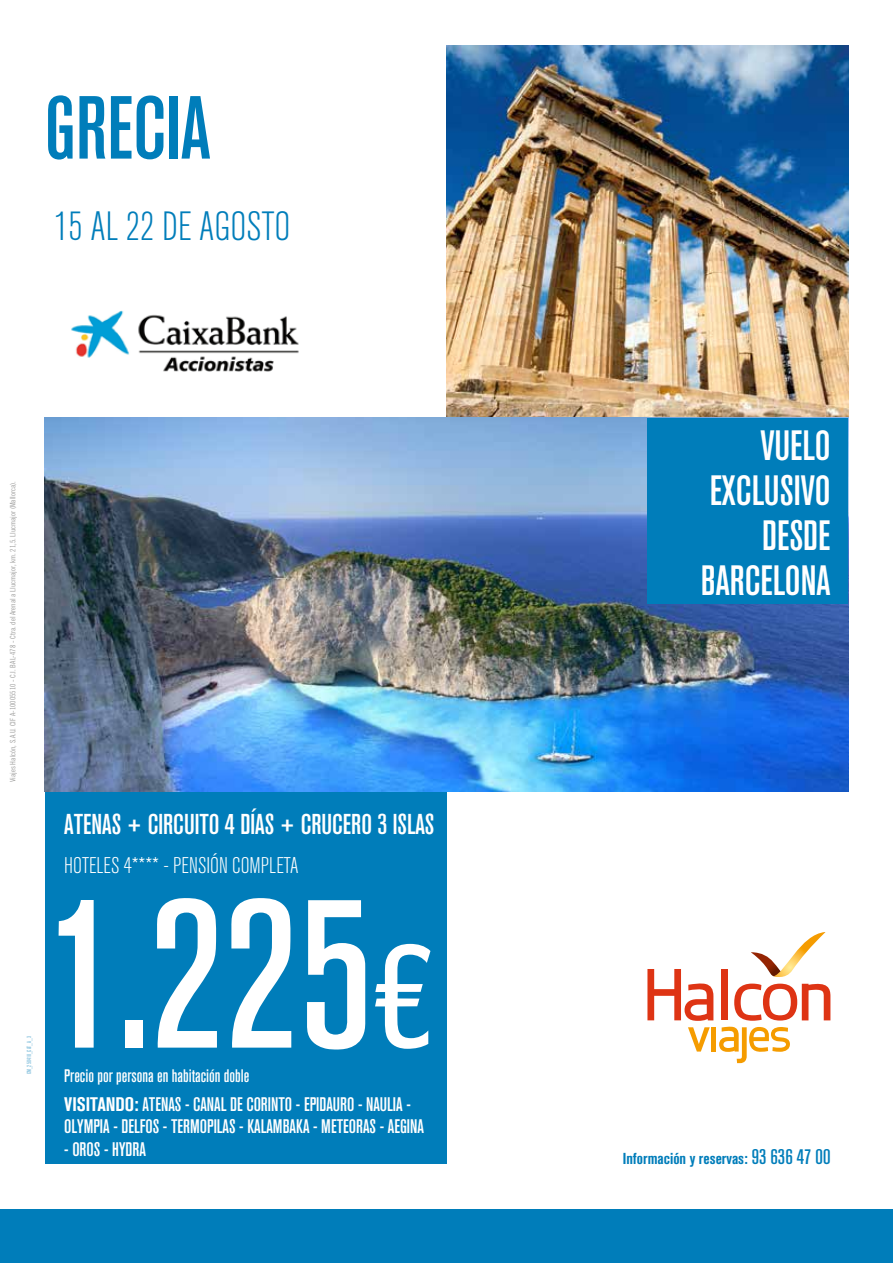
<style>
.page{position:relative;width:893px;height:1263px;background:#fff}
.page>*{position:absolute;margin:0;border:0;box-sizing:border-box;transform-origin:0 0}
.t1{font:210px "Akzidenz Grotesk BQ Md Cnd Alt";color:#fff}
.t2{font:88.5px "Akzidenz Grotesk BQ Md Cnd Alt";color:#007dba}
.t3{font:42px/45px "Akzidenz Grotesk BQ Md Cnd Alt";color:#fff;text-align:right}
.t4{font:300 condensed 40.5px "Akzidenz Grotesk BQ";color:#007dba}
.t5{font:28.5px "Akzidenz Grotesk BQ Md Cnd Alt";color:#fff}
.t6{font:300 condensed 22.5px "Akzidenz Grotesk BQ";color:#fff}
.t7{font:19.5px/22.5px "Akzidenz Grotesk BQ Md Cnd Alt";color:#fff}
.t8{font:18px "Akzidenz Grotesk BQ Md Cnd Alt";color:#fff}
.t9{font:15.75px "Akzidenz Grotesk BQ Bd Cnd Alt";color:#007dba}
.t10{font:7.5px "Trade Gothic LT Std Cn 18";color:#9d9d9c}
.t11{font:6px "Akzidenz Grotesk BQ Md Cnd Alt";color:#80bedc;scale:.95 1}
.s1{font-size:145.5px}
.s2{font-family:"Akzidenz Grotesk BQ Bd Cnd Alt"}
.s3{font-family:"Akzidenz Grotesk BQ Md Cnd Alt";font-size:21px}
</style>
<div class="page">
<div style="left:45px;top:791px;width:401px;height:373px;background:#007dba"></div>
<img style="left:446px;top:45px;width:402px;height:373px">
<img style="left:45px;top:418px;width:803px;height:373px">
<div style="left:647px;top:418px;width:201px;height:186px;background:#007dba"></div>
<img style="left:71px;top:310px;width:228px;height:62px">
<div style="left:0;top:1209px;width:893px;height:54px;background:#007dba"></div>
<div style="left:711px;top:1027px;width:5px;height:24px;background:#f59c00"></div>
<svg style="left:688px;top:1027px;width:22px;height:24px"></svg>
<svg style="left:647px;top:969px;width:66px;height:52px"></svg>
<svg style="left:719px;top:932px;width:111px;height:131px"></svg>
<h2 class="t2" style="left:45px;top:78px;width:167px">GRECIA</h2>
<h3 class="t4" style="left:54px;top:204px;width:238px">15 AL 22 DE AGOSTO</h3>
<p class="t10" style="left:8px;top:782px;width:303px;rotate:-90deg">Viajes Halcón, S.A.U. CIF A-10005510 - C.I. BAL-478 - Ctra. del Arenal a Llucmajor, km. 21,5. Llucmajor (Mallorca).</p>
<p class="t11" style="left:26px;top:1074px;width:42px;rotate:-90deg">CM_250418_CAT_A_3</p>
<h3 class="t5" style="left:64px;top:808px;width:372px">ATENAS + CIRCUITO 4 DÍAS + CRUCERO 3 ISLAS</h3>
<p class="t6" style="left:64px;top:854px;width:236px">HOTELES 4**** - PENSIÓN COMPLETA</p>
<h1 class="t1" style="left:45px;top:856px;width:390px">1.225<span class="s1">€</span></h1>
<p class="t8" style="left:64px;top:1066px;width:187px">Precio por persona en habitación doble</p>
<p class="t7" style="left:64px;top:1093px;width:361px"><span class="s2">VISITANDO:</span> ATENAS - CANAL DE CORINTO - EPIDAURO - NAULIA -<br>OLYMPIA - DELFOS - TERMOPILAS - KALAMBAKA - METEORAS - AEGINA</p>
<p class="t7" style="left:64px;top:1138px;width:83px">- OROS - HYDRA</p>
<h3 class="t3" style="left:701px;top:423px;width:131px">VUELO<br>EXCLUSIVO<br>DESDE<br>BARCELONA</h3>
<p class="t9" style="left:623px;top:1150px;width:209px">Información y reservas: <span class="s3">93 636 47 00</span></p>
</div>
